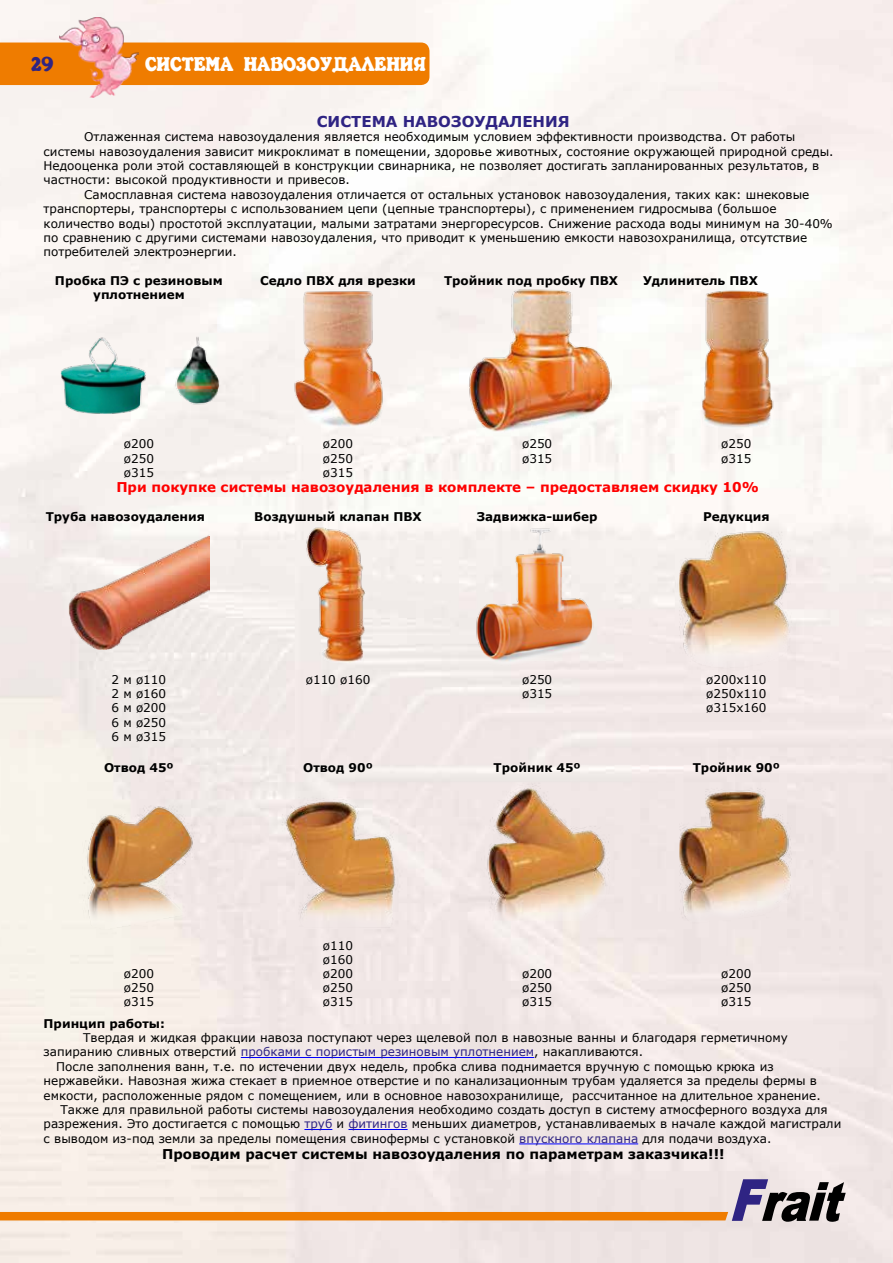
<style>
.page{position:relative;width:893px;height:1263px;background:#fff}
.page>*{position:absolute;margin:0;border:0;box-sizing:border-box;transform-origin:0 0}
.t1{font:100 21px "Kabarett Simple";color:#fff}
.t2{font:100 21px "Kabarett Simple";color:#2f2483}
.t3{font:700 15px "Verdana";color:#2f2483}
.t4{font:700 13.5px "Verdana";color:#f00}
.t5{font:700 13.5px "Verdana";color:#000}
.t6{font:12px/14.4px "Verdana";color:#000;text-align:justify}
.t7{font:700 12px/14.4px "Verdana";color:#000;text-align:center}
.s1{color:#2f2483}
</style>
<div class="page">
<img style="left:0;top:0;width:893px;height:1263px">
<div style="left:0;top:43px;width:429px;height:42px;background:#ef7c00"></div>
<img style="left:60px;top:17px;width:79px;height:81px">
<svg style="left:0;top:1179px;width:846px;height:43px;background:#e2c7b1"></svg>
<hr style="left:241px;top:1057px;width:293px;height:1px;background:#00f">
<svg style="left:304px;top:1129px;width:28px;height:1px"></svg>
<hr style="left:348px;top:1129px;width:60px;height:1px;background:#00f">
<hr style="left:519px;top:1143px;width:119px;height:1px;background:#00f">
<img style="left:46px;top:334px;width:186px;height:81px">
<img style="left:290px;top:287px;width:96px;height:142px">
<img style="left:462px;top:287px;width:150px;height:148px">
<img style="left:689px;top:287px;width:95px;height:141px">
<img style="left:68px;top:524px;width:141px;height:126px">
<img style="left:297px;top:524px;width:82px;height:139px">
<img style="left:468px;top:524px;width:138px;height:143px">
<img style="left:654px;top:524px;width:165px;height:146px">
<img style="left:56px;top:789px;width:165px;height:146px">
<img style="left:256px;top:789px;width:165px;height:146px">
<img style="left:455px;top:774px;width:165px;height:147px">
<img style="left:654px;top:780px;width:165px;height:143px">
<h1 class="t2" style="left:31px;top:53px;width:24px">29</h1>
<h1 class="t1" style="left:145px;top:53px;width:26px">Система</h1>
<h1 class="t1" style="left:244px;top:53px;width:184px">НАВОЗОУДАЛЕНИЯ</h1>
<p class="t3" style="left:317px;top:112px;width:99px">СИСТЕМА НАВОЗОУДАЛ</p>
<p class="t3" style="left:522px;top:112px;width:23px">ЕНИЯ</p>
<p class="t6" style="left:84px;top:129px;width:713px">Отлаженная система навозоудаления является необходимым условием эффективности производства. От работы</p>
<p class="t6" style="left:44px;top:144px;width:792px">системы навозоудаления зависит микроклимат в помещении, здоровье животных, состояние окружающей природной среды.</p>
<p class="t6" style="left:44px;top:158px;width:777px">Недооценка роли этой составляющей в конструкции свинарника, не позволяет достигать запланированных результатов, в</p>
<p class="t6" style="left:44px;top:172px;width:308px">частности: высокой продуктивности и привесов.</p>
<p class="t6" style="left:84px;top:187px;width:727px">Самосплавная система навозоудаления отличается от остальных установок навозоудаления, таких как: шнековые</p>
<p class="t6" style="left:44px;top:201px;width:734px">транспортеры, транспортеры с использованием цепи (цепные транспортеры), с применением гидросмыва (большое</p>
<p class="t6" style="left:44px;top:216px;width:791px">количество воды) простотой эксплуатации, малыми затратами энергоресурсов. Снижение расхода воды минимум на 30-40%</p>
<p class="t6" style="left:44px;top:230px;width:765px">по сравнению с другими системами навозоудаления, что приводит к уменьшению емкости навозохранилища, отсутствие</p>
<p class="t6" style="left:44px;top:244px;width:195px">потребителей электроэнергии.</p>
<p class="t7" style="left:55px;top:273px;width:169px">П робка ПЭ с резиновым уплотнением</p>
<p class="t7" style="left:260px;top:273px;width:157px">Седло ПВХ для врезки</p>
<p class="t7" style="left:444px;top:273px;width:176px">Тройник под пробку ПВХ</p>
<p class="t7" style="left:643px;top:273px;width:116px">Удлинитель ПВХ</p>
<p class="t6" style="left:124px;top:436px;width:32px">ø200 ø250 ø315</p>
<p class="t6" style="left:323px;top:436px;width:32px">ø200 ø250 ø315</p>
<p class="t6" style="left:522px;top:436px;width:32px">ø250 ø315</p>
<p class="t6" style="left:721px;top:436px;width:32px">ø250 ø315</p>
<p class="t4" style="left:116px;top:478px;width:644px">П ри покупке системы навозоудаления в комплекте – предоставляем скидку 10%</p>
<p class="t7" style="left:46px;top:509px;width:161px">Труба навозоудаления</p>
<p class="t7" style="left:254px;top:509px;width:169px">Воздушный клапан ПВХ</p>
<p class="t7" style="left:477px;top:509px;width:122px">Задвижка-шибер</p>
<p class="t7" style="left:703px;top:509px;width:68px">Редукция</p>
<p class="t6" style="left:112px;top:672px;width:56px">2 м ø110<br>2 м ø160<br>6 м ø200<br>6 м ø250<br>6 м ø315</p>
<p class="t6" style="left:306px;top:672px;width:66px">ø110 ø160</p>
<p class="t6" style="left:522px;top:672px;width:32px">ø250 ø315</p>
<p class="t6" style="left:706px;top:672px;width:62px">ø200х110 ø250х110 ø315х160</p>
<p class="t7" style="left:104px;top:760px;width:71px">Отвод 45º</p>
<p class="t7" style="left:303px;top:760px;width:71px">Отвод 90º</p>
<p class="t7" style="left:494px;top:760px;width:89px">Тройник 45º</p>
<p class="t7" style="left:693px;top:760px;width:89px">Тройник 90º</p>
<p class="t6" style="left:323px;top:938px;width:32px">ø110 ø160</p>
<p class="t6" style="left:124px;top:965px;width:32px">ø200 ø250 ø315</p>
<p class="t6" style="left:323px;top:965px;width:32px">ø200 ø250 ø315</p>
<p class="t6" style="left:522px;top:965px;width:32px">ø200 ø250 ø315</p>
<p class="t6" style="left:721px;top:965px;width:32px">ø200 ø250 ø315</p>
<p class="t7" style="left:44px;top:1016px;width:123px">П ринцип работы:</p>
<p class="t6" style="left:44px;top:1030px;width:746px;text-indent:40px">Твердая и жидкая фракции навоза поступают через щелевой пол в навозные ванны и благодаря герметичному запиранию сливных отверстий <span class="s1">пробками с пористым резиновым уплотнением</span>, накапливаются.</p>
<p class="t6" style="left:56px;top:1059px;width:719px">После заполнения ванн, т.е. по истечении двух недель, пробка слива поднимается вручную с помощью крюка из</p>
<p class="t6" style="left:44px;top:1073px;width:775px">нержавейки. Навозная жижа стекает в приемное отверстие и по канализационным трубам удаляется за пределы фермы в</p>
<p class="t6" style="left:44px;top:1088px;width:779px">емкости, расположенные рядом с помещением, или в основное навозохранилище, рассчитанное на длительное хранение.</p>
<p class="t6" style="left:60px;top:1102px;width:769px">Также для правильной работы системы навозоудаления необходимо создать доступ в систему атмосферного воздуха для</p>
<p class="t6" style="left:44px;top:1116px;width:799px">разрежения. Это достигается с помощью <span class="s1">труб</span> и <span class="s1">фитингов</span> меньших диаметров, устанавливаемых в начале каждой магистрали</p>
<p class="t6" style="left:44px;top:1131px;width:729px">с выводом из-под земли за пределы помещения свинофермы с установкой <span class="s1">впускного клапана</span> для подачи воздуха.</p>
<p class="t5" style="left:162px;top:1145px;width:564px">П роводим расчет системы навозоудаления по параметрам заказчика!!!</p>
</div>
